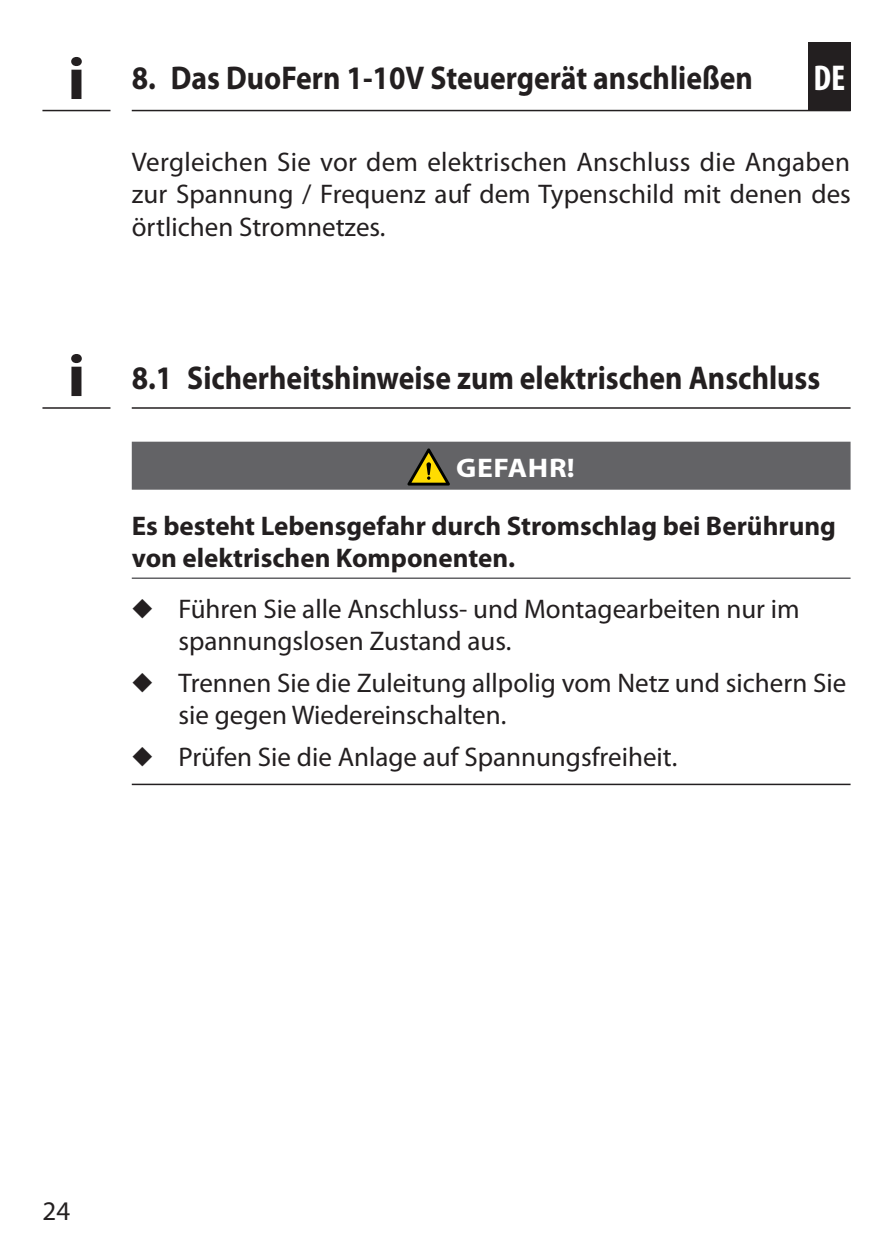
<style>
.page{position:relative;width:893px;height:1259px;background:#fff}
.page>*{position:absolute;margin:0;border:0;box-sizing:border-box;transform-origin:0 0}
.INFO-Icon{font:700 60px "Myriad Pro";color:#231f20;scale:1.1 1}
.t1{font:700 condensed 36px "Myriad Pro";color:#fff}
.t2{font:700 33px "Myriad Pro";color:#231f20;scale:.9 1}
.Fließtext_-_DE{font:27px/32.4px "Myriad Pro";color:#231f20}
.Fließtext_nach_GEFAH{font:700 27px/32.4px "Myriad Pro";color:#231f20}
.GEFAHR_-_DE{font:700 27px "Myriad Pro";letter-spacing:.02em;color:#fff;scale:1.1 1}
</style>
<div class="page">
<div style="left:808px;top:42px;width:42px;height:69px;background:#231f20"></div>
<hr style="left:132px;top:110px;width:719px;height:1px;background:#231f20">
<hr style="left:42px;top:110px;width:68px;height:1px;background:#231f20">
<hr style="left:42px;top:407px;width:809px;height:2px;background:#5a5757">
<div style="left:132px;top:442px;width:718px;height:48px;background:#636366"></div>
<hr style="left:132px;top:577px;width:718px;height:2px;background:#636366">
<hr style="left:132px;top:783px;width:718px;height:2px;background:#231f20">
<svg style="left:407px;top:448px;width:43px;height:37px"></svg>
<p class="INFO-Icon" style="left:67px;top:45px;width:18px">i</p>
<p class="INFO-Icon" style="left:67px;top:342px;width:18px">i</p>
<p class="t2" style="left:132px;top:59px;width:692px">8. Das DuoFern 1-10V Steuergerät anschließen</p>
<h2 class="t1" style="left:813px;top:58px;width:33px">DE</h2>
<p class="Fließtext_-_DE" style="left:132px;top:146px;width:721px;text-align:justify">Vergleichen Sie vor dem elektrischen Anschluss die Angaben zur Spannung / Frequenz auf dem Typenschild mit denen des örtlichen Stromnetzes.</p>
<p class="t2" style="left:132px;top:360px;width:767px">8.1 Sicherheitshinweise zum elektrischen Anschluss</p>
<p class="GEFAHR_-_DE" style="left:456px;top:453px;width:109px">GEFAHR!</p>
<p class="Fließtext_nach_GEFAH" style="left:132px;top:510px;width:706px">Es besteht Lebensgefahr durch Stromschlag bei Berührung von elektrischen Komponenten.</p>
<p class="Fließtext_-_DE" style="left:179px;top:593px;width:623px;text-indent:-47px">◆ Führen Sie alle Anschluss- und Montagearbeiten nur im spannungslosen Zustand aus.</p>
<p class="Fließtext_-_DE" style="left:179px;top:667px;width:669px;text-indent:-47px">◆ Trennen Sie die Zuleitung allpolig vom Netz und sichern Sie sie gegen Wiedereinschalten.</p>
<p class="Fließtext_-_DE" style="left:132px;top:741px;width:547px">◆ Prüfen Sie die Anlage auf Spannungsfreiheit.</p>
<p class="Fließtext_-_DE" style="left:43px;top:1195px;width:29px">24</p>
</div>
